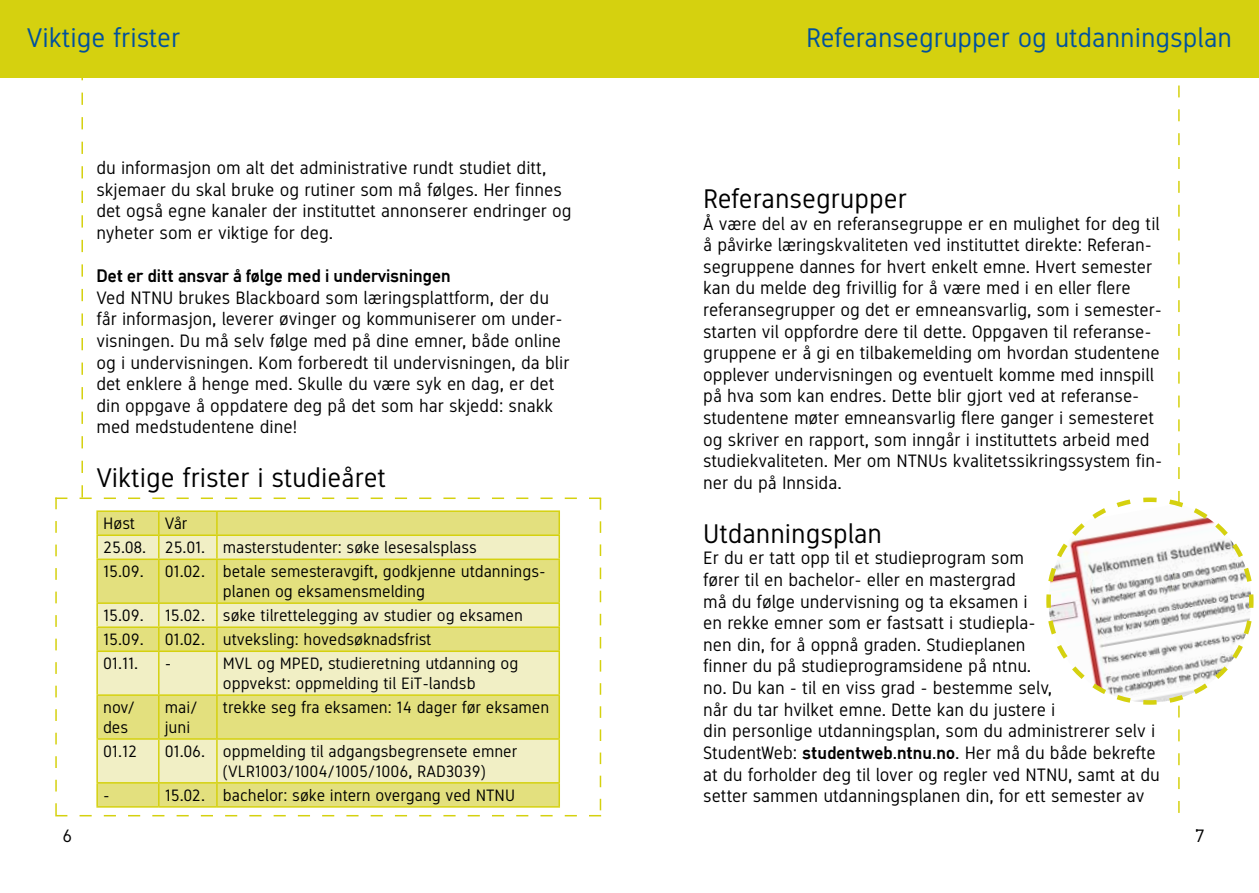
<style>
.page{position:relative;width:1259px;height:893px;background:#fff}
.page>*{position:absolute;margin:0;border:0;box-sizing:border-box;transform-origin:0 0}
.t1{font:27px "NTNU DIN Regular";color:#000}
.t2{font:27px "NTNU DIN Regular";color:#00509e}
.t3{font:18px/21.6px "NTNU DIN Regular";color:#000}
.t4{font:18px "NTNU DIN bold";color:#000}
.t5{font:16.5px/19.8px "NTNU DIN Regular";color:#000}
.s1{font-family:"NTNU DIN bold"}
</style>
<div class="page">
<div style="left:0;top:0;width:629px;height:78px;background:#d5d10f"></div>
<div style="left:629px;top:0;width:630px;height:78px;background:#d5d10f"></div>
<svg style="left:1046px;top:85px;width:208px;height:728px"></svg>
<svg style="left:55px;top:78px;width:546px;height:738px"></svg>
<h1 class="t2" style="left:27px;top:21px;width:155px">Viktige frister</h1>
<h1 class="t2" style="left:806px;top:21px;width:427px">Referansegrupper og utdanningsplan</h1>
<p class="t3" style="left:62px;top:825px;width:11px">6</p>
<p class="t3" style="left:96px;top:157px;width:477px">du informasjon om alt det administrative rundt studiet ditt, skjemaer du skal bruke og rutiner som må følges. Her finnes det også egne kanaler der instituttet annonserer endringer og nyheter som er viktige for deg.</p>
<p class="t4" style="left:96px;top:265px;width:356px">Det er ditt ansvar å følge med i undervisningen</p>
<p class="t3" style="left:96px;top:287px;width:474px">Ved NTNU brukes Blackboard som læringsplattform, der du får informasjon, leverer øvinger og kommuniserer om under&shy;visningen. Du må selv følge med på dine emner, både online og i undervisningen. Kom forberedt til undervisningen, da blir det enklere å henge med. Skulle du være syk en dag, er det din oppgave å oppdatere deg på det som har skjedd: snakk med medstudentene dine!</p>
<h1 class="t1" style="left:96px;top:462px;width:291px">Viktige frister i studieåret</h1>
<p class="t5" style="left:103px;top:513px;width:33px">Høst</p>
<p class="t5" style="left:103px;top:511px;width:375px;line-height:24px;text-indent:62px">Vår<br>25.08. 25.01. masterstudenter: søke lesesalsplass<br>15.09.</p>
<p class="t5" style="left:223px;top:562px;width:324px;text-indent:-58px">01.02. betale semesteravgift, godkjenne utdannings&shy;planen og eksamensmelding</p>
<p class="t5" style="left:103px;top:605px;width:42px">15.09.</p>
<p class="t5" style="left:165px;top:605px;width:360px">15.02. søke tilrettelegging av studier og eksamen</p>
<p class="t5" style="left:103px;top:630px;width:42px">15.09.</p>
<p class="t5" style="left:165px;top:630px;width:268px">01.02. utveksling: hovedsøknadsfrist</p>
<p class="t5" style="left:103px;top:654px;width:37px">01.11.</p>
<p class="t5" style="left:165px;top:654px;width:8px">-</p>
<p class="t5" style="left:223px;top:654px;width:297px">MVL og MPED, studieretning utdanning og oppvekst: oppmelding til EiT-landsb</p>
<p class="t5" style="left:103px;top:697px;width:33px">nov/ des</p>
<p class="t5" style="left:165px;top:697px;width:34px">mai/ juni</p>
<p class="t5" style="left:223px;top:697px;width:328px">trekke seg fra eksamen: 14 dager før eksamen</p>
<p class="t5" style="left:103px;top:741px;width:35px">01.12</p>
<p class="t5" style="left:223px;top:741px;width:296px;text-indent:-58px">01.06. oppmelding til adgangsbegrensete emner (VLR1003/1004/1005/1006, RAD3039)</p>
<p class="t5" style="left:103px;top:785px;width:8px">-</p>
<p class="t5" style="left:165px;top:785px;width:352px">15.02. bachelor: søke intern overgang ved NTNU</p>
<h1 class="t1" style="left:703px;top:183px;width:205px">Referansegrupper</h1>
<p class="t3" style="left:703px;top:212px;width:460px">Å være del av en referansegruppe er en mulighet for deg til å påvirke læringskvaliteten ved instituttet direkte: Referan&shy;segruppene dannes for hvert enkelt emne. Hvert semester kan du melde deg frivillig for å være med i en eller flere referansegrupper og det er emneansvarlig, som i semester&shy;starten vil oppfordre dere til dette. Oppgaven til referanse&shy;gruppene er å gi en tilbakemelding om hvordan studentene opplever undervisningen og eventuelt komme med innspill på hva som kan endres. Dette blir gjort ved at referanse&shy;studentene møter emneansvarlig flere ganger i semesteret og skriver en rapport, som inngår i instituttets arbeid med studiekvaliteten. Mer om NTNUs kvalitetssikringssystem fin&shy;ner du på Innsida.</p>
<h1 class="t1" style="left:703px;top:518px;width:180px">Utdanningsplan</h1>
<p class="t3" style="left:703px;top:547px;width:458px">Er du er tatt opp til et studieprogram som<br>fører til en bachelor- eller en mastergrad<br>må du følge undervisning og ta eksamen i<br>en rekke emner som er fastsatt i studiepla-<br>nen din, for å oppnå graden. Studieplanen<br>finner du på studieprogramsidene på ntnu.<br>no. Du kan - til en viss grad - bestemme selv,<br>når du tar hvilket emne. Dette kan du justere i<br>din personlige utdanningsplan, som du administrerer selv i StudentWeb: <span class="s1">studentweb.ntnu.no</span>. Her må du både bekrefte at du forholder deg til lover og regler ved NTNU, samt at du setter sammen utdanningsplanen din, for ett semester av</p>
<p class="t3" style="left:1195px;top:825px;width:11px">7</p>
</div>
